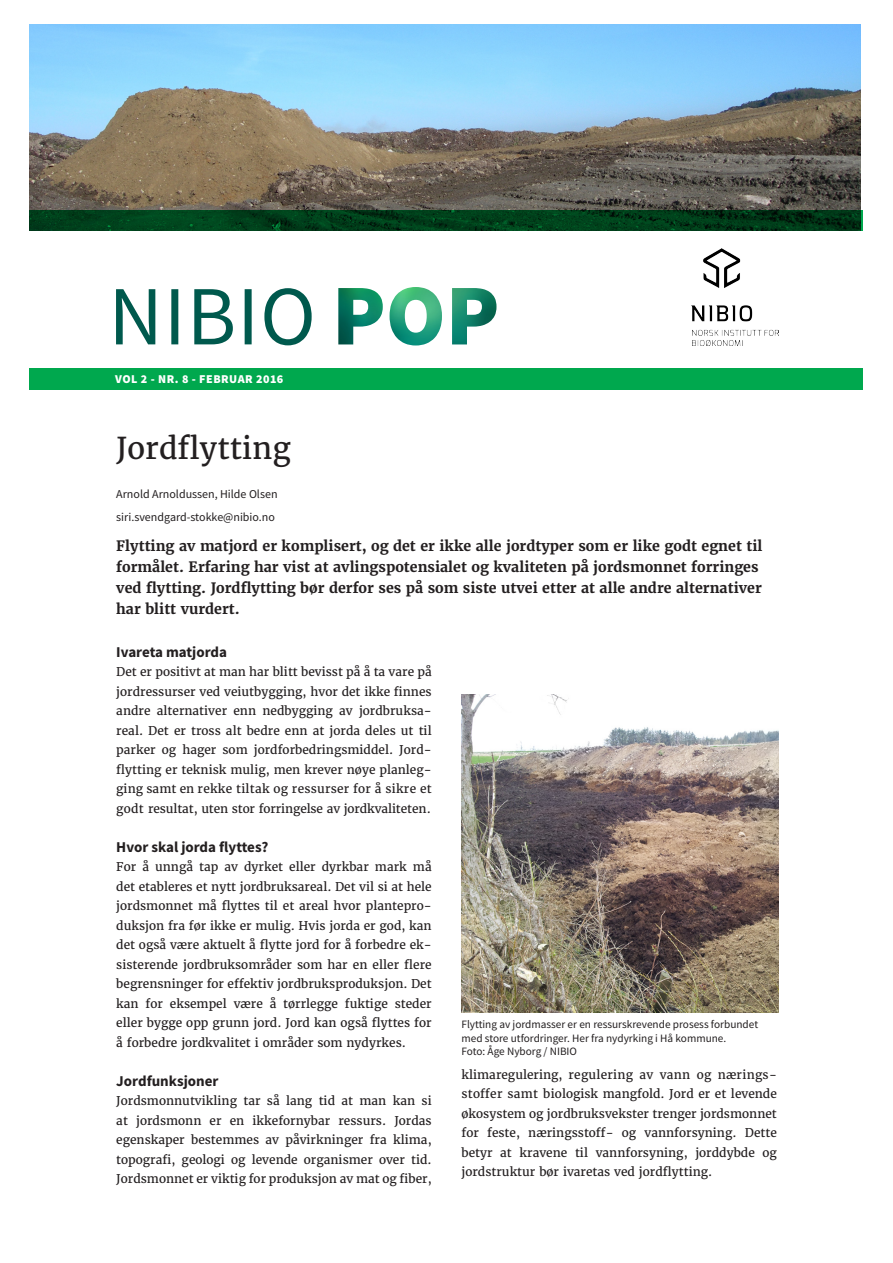
<style>
.page{position:relative;width:893px;height:1263px;background:#fff}
.page>*{position:absolute;margin:0;border:0;box-sizing:border-box;transform-origin:0 0}
.POP_Tittel{font:30px "Merriweather";color:#231f20}
.POP_Mellomtittel_1{font:700 15px "Source Sans Pro";color:#231f20}
.POP_Ingress{font:700 14.25px/21px "Merriweather";color:#231f20}
.POP_Brødtekst{font:12px/19.5px "Merriweather";color:#231f20;text-align:justify}
.POP_forfatter{font:12px "Source Sans Pro";color:#231f20}
.POP_Brødtekst-2{font:900 12px "Source Sans Pro";letter-spacing:.04em;color:#fff}
.POP_Bildetekst{font:11.25px/13.5px "Source Sans Pro";color:#231f20}
</style>
<div class="page">
<img style="left:30px;top:24px;width:830px;height:186px">
<svg style="left:30px;top:210px;width:833px;height:180px;background:#057639"></svg>
<div style="left:9px;top:232px;width:869px;height:136px;background:#fff"></div>
<img style="left:692px;top:248px;width:86px;height:97px">
<img style="left:338px;top:287px;width:158px;height:58px">
<svg style="left:116px;top:288px;width:196px;height:57px"></svg>
<img style="left:461px;top:694px;width:318px;height:319px">
<p class="POP_Brødtekst-2" style="left:115px;top:370px;width:170px">VOL 2 - NR. 8 - FEBRUAR 2016</p>
<p class="POP_Tittel" style="left:116px;top:429px;width:176px">Jordflytting</p>
<p class="POP_forfatter" style="left:116px;top:486px;width:163px">Arnold Arnoldussen, Hilde Olsen</p>
<p class="POP_forfatter" style="left:116px;top:509px;width:160px">siri.svendgard-stokke@nibio.no</p>
<p class="POP_Ingress" style="left:116px;top:535px;width:648px">Flytting av matjord er komplisert, og det er ikke alle jordtyper som er like godt egnet til formålet. Erfaring har vist at avlingspotensialet og kvaliteten på jordsmonnet forringes ved flytting. Jordflytting bør derfor ses på som siste utvei etter at alle andre alternativer har blitt vurdert.</p>
<p class="POP_Mellomtittel_1" style="left:116px;top:642px;width:112px">Ivareta matjorda</p>
<p class="POP_Brødtekst" style="left:116px;top:662px;width:317px">Det er positivt at man har blitt bevisst på å ta vare på jordressurser ved veiutbygging, hvor det ikke finnes andre alternativer enn nedbygging av jordbruksa&shy;real. Det er tross alt bedre enn at jorda deles ut til parker og hager som jordforbedringsmiddel. Jord&shy;flytting er teknisk mulig, men krever nøye planleg&shy;ging samt en rekke tiltak og ressurser for å sikre et godt resultat, uten stor forringelse av jordkvaliteten.</p>
<p class="POP_Mellomtittel_1" style="left:116px;top:837px;width:153px">Hvor skal jorda flyttes?</p>
<p class="POP_Brødtekst" style="left:116px;top:857px;width:317px">For å unngå tap av dyrket eller dyrkbar mark må det etableres et nytt jordbruksareal. Det vil si at hele jordsmonnet må flyttes til et areal hvor plantepro&shy;duksjon fra før ikke er mulig. Hvis jorda er god, kan det også være aktuelt å flytte jord for å forbedre ek&shy;sisterende jordbruksområder som har en eller flere begrensninger for effektiv jordbruksproduksjon. Det kan for eksempel være å tørrlegge fuktige steder eller bygge opp grunn jord. Jord kan også flyttes for å forbedre jordkvalitet i områder som nydyrkes.</p>
<p class="POP_Mellomtittel_1" style="left:116px;top:1071px;width:104px">Jordfunksjoner</p>
<p class="POP_Brødtekst" style="left:116px;top:1091px;width:317px">Jordsmonnutvikling tar så lang tid at man kan si at jordsmonn er en ikkefornybar ressurs. Jordas egenskaper bestemmes av påvirkninger fra klima, topografi, geologi og levende organismer over tid.<br>Jordsmonnet er viktig for produksjon av mat og fiber,</p>
<p class="POP_Bildetekst" style="left:461px;top:1018px;width:298px">Flytting av jordmasser er en ressurskrevende prosess forbundet med store utfordringer. Her fra nydyrking i Hå kommune.</p>
<p class="POP_Bildetekst" style="left:461px;top:1045px;width:117px">Foto: Åge Nyborg / NIBIO</p>
<p class="POP_Brødtekst" style="left:461px;top:1064px;width:317px">klimaregulering, regulering av vann og nærings&shy;stoffer samt biologisk mangfold. Jord er et levende økosystem og jordbruksvekster trenger jordsmonnet for feste, næringsstoff- og vannforsyning. Dette betyr at kravene til vannforsyning, jorddybde og jordstruktur bør ivaretas ved jordflytting.</p>
</div>
